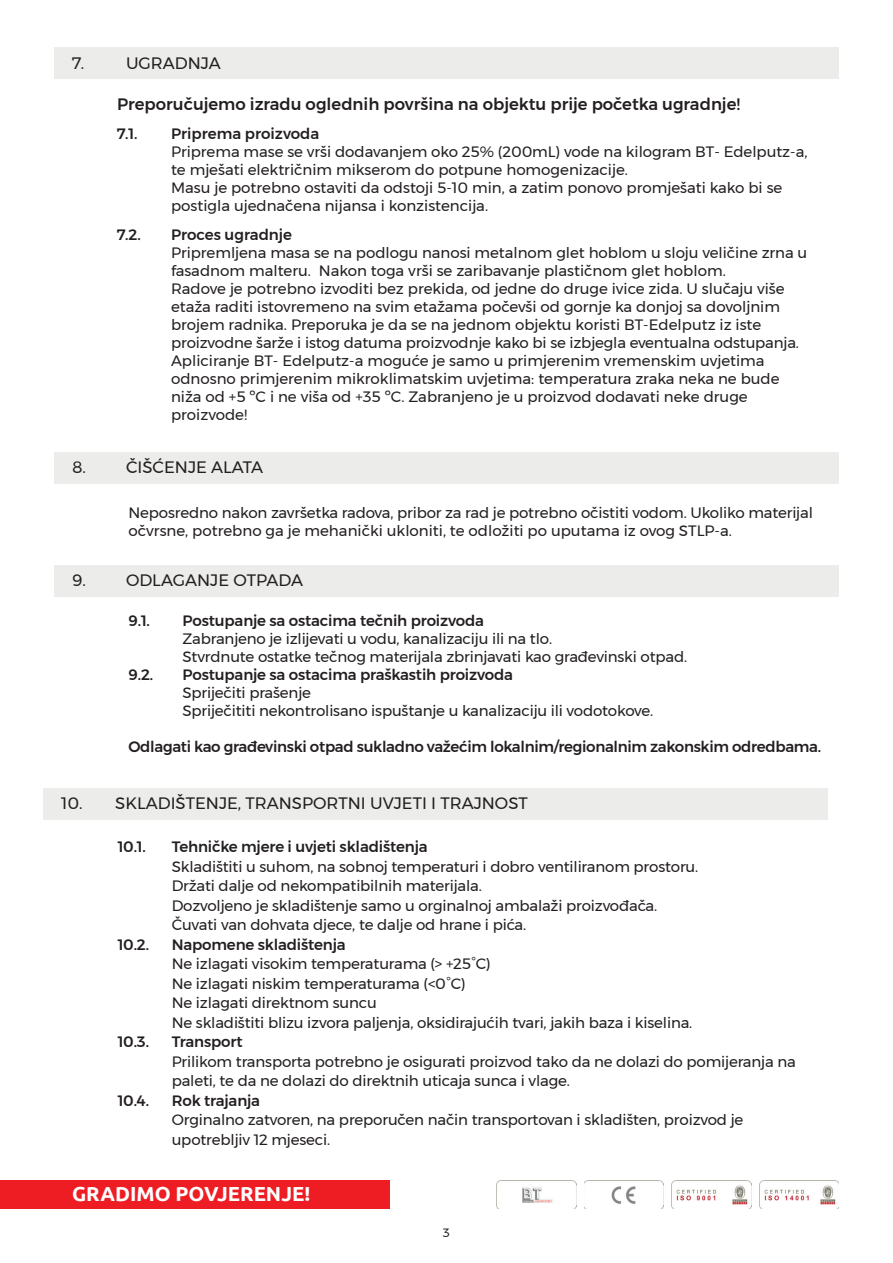
<style>
.page{position:relative;width:893px;height:1263px;background:#fff}
.page>*{position:absolute;margin:0;border:0;box-sizing:border-box;transform-origin:0 0}
.t1{font:700 20.25px "Ubuntu";color:#fff}
.t2{font:16.5px "Montserrat";color:#231f20}
.t3{font:500 16.5px "Montserrat";color:#231f20}
.t4{font:15px/18px "Montserrat";letter-spacing:-.01em;color:#231f20}
.t5{font:500 15px "Montserrat";letter-spacing:-.01em;color:#231f20}
.t6{font:12px "Montserrat";color:#231f20}
</style>
<div class="page">
<div style="left:54px;top:48px;width:785px;height:31px;background:#ececeb"></div>
<div style="left:54px;top:452px;width:785px;height:31px;background:#ececeb"></div>
<div style="left:54px;top:565px;width:785px;height:31px;background:#ececeb"></div>
<div style="left:43px;top:788px;width:785px;height:31px;background:#ececeb"></div>
<div style="left:0;top:1180px;width:390px;height:29px;background:#ee1d23"></div>
<img style="left:496px;top:1180px;width:80px;height:29px">
<img style="left:759px;top:1180px;width:80px;height:29px">
<img style="left:672px;top:1180px;width:79px;height:29px">
<img style="left:584px;top:1180px;width:80px;height:29px">
<p class="t2" style="left:72px;top:50px;width:14px">7.</p>
<p class="t2" style="left:126px;top:50px;width:96px">UGRADNJA</p>
<p class="t3" style="left:117px;top:91px;width:624px">Preporučujemo izradu oglednih površina na objektu prije početka ugradnje!</p>
<p class="t5" style="left:117px;top:122px;width:22px">7.1.</p>
<p class="t5" style="left:171px;top:122px;width:150px">Priprema proizvoda</p>
<p class="t4" style="left:171px;top:142px;width:638px">Priprema mase se vrši dodavanjem oko 25% (200mL) vode na kilogram BT- Edelputz-a, te mješati električnim mikserom do potpune homogenizacije.<br>Masu je potrebno ostaviti da odstoji 5-10 min, a zatim ponovo promješati kako bi se postigla ujednačena nijansa i konzistencija.</p>
<p class="t5" style="left:117px;top:222px;width:25px">7.2.</p>
<p class="t5" style="left:171px;top:222px;width:123px">Proces ugradnje</p>
<p class="t4" style="left:171px;top:243px;width:638px">Pripremljena masa se na podlogu nanosi metalnom glet hoblom u sloju veličine zrna u fasadnom malteru. Nakon toga vrši se zaribavanje plastičnom glet hoblom.<br>Radove je potrebno izvoditi bez prekida, od jedne do druge ivice zida. U slučaju više etaža raditi istovremeno na svim etažama počevši od gornje ka donjoj sa dovoljnim brojem radnika. Preporuka je da se na jednom objektu koristi BT-Edelputz iz iste proizvodne šarže i istog datuma proizvodnje kako bi se izbjegla eventualna odstupanja.<br>Apliciranje BT- Edelputz-a moguće je samo u primjerenim vremenskim uvjetima odnosno primjerenim mikroklimatskim uvjetima: temperatura zraka neka ne bude niža od +5 ºC i ne viša od +35 ºC. Zabranjeno je u proizvod dodavati neke druge proizvode!</p>
<p class="t2" style="left:72px;top:455px;width:15px">8.</p>
<p class="t2" style="left:126px;top:455px;width:139px">ČIŠĆENJE ALATA</p>
<p class="t4" style="left:128px;top:503px;width:686px">Neposredno nakon završetka radova, pribor za rad je potrebno očistiti vodom. Ukoliko materijal očvrsne, potrebno ga je mehanički ukloniti, te odložiti po uputama iz ovog STLP-a.</p>
<p class="t2" style="left:72px;top:568px;width:15px">9.</p>
<p class="t2" style="left:126px;top:568px;width:178px">ODLAGANJE OTPADA</p>
<p class="t5" style="left:128px;top:609px;width:23px">9.1.</p>
<p class="t5" style="left:182px;top:609px;width:303px">Postupanje sa ostacima tečnih proizvoda</p>
<p class="t4" style="left:182px;top:630px;width:506px">Zabranjeno je izlijevati u vodu, kanalizaciju ili na tlo.<br>Stvrdnute ostatke tečnog materijala zbrinjavati kao građevinski otpad.</p>
<p class="t5" style="left:128px;top:663px;width:26px">9.2.</p>
<p class="t5" style="left:182px;top:663px;width:332px">Postupanje sa ostacima praškastih proizvoda</p>
<p class="t4" style="left:182px;top:684px;width:472px">Spriječiti prašenje<br>Spriječititi nekontrolisano ispuštanje u kanalizaciju ili vodotokove.</p>
<p class="t5" style="left:128px;top:735px;width:694px">Odlagati kao građevinski otpad sukladno važećim lokalnim/regionalnim zakonskim odredbama.</p>
<p class="t2" style="left:61px;top:791px;width:468px">10. SKLADIŠTENJE, TRANSPORTNI UVJETI I TRAJNOST</p>
<p class="t5" style="left:118px;top:835px;width:30px">10.1.</p>
<p class="t5" style="left:172px;top:835px;width:257px">Tehničke mjere i uvjeti skladištenja</p>
<p class="t4" style="left:172px;top:856px;width:528px;line-height:19.5px">Skladištiti u suhom, na sobnoj temperaturi i dobro ventiliranom prostoru.<br>Držati dalje od nekompatibilnih materijala.<br>Dozvoljeno je skladištenje samo u orginalnoj ambalaži proizvođača.<br>Čuvati van dohvata djece, te dalje od hrane i pića.</p>
<p class="t5" style="left:118px;top:932px;width:33px">10.2.</p>
<p class="t5" style="left:172px;top:932px;width:176px">Napomene skladištenja</p>
<p class="t4" style="left:172px;top:954px;width:522px;line-height:19.5px">Ne izlagati visokim temperaturama (&gt; +25°C)<br>Ne izlagati niskim temperaturama (&lt;0°C)<br>Ne izlagati direktnom suncu<br>Ne skladištiti blizu izvora paljenja, oksidirajućih tvari, jakih baza i kiselina.</p>
<p class="t5" style="left:118px;top:1030px;width:33px">10.3.</p>
<p class="t5" style="left:172px;top:1030px;width:72px">Transport</p>
<p class="t4" style="left:172px;top:1051px;width:626px;line-height:19.5px">Prilikom transporta potrebno je osigurati proizvod tako da ne dolazi do pomijeranja na paleti, te da ne dolazi do direktnih uticaja sunca i vlage.</p>
<p class="t5" style="left:118px;top:1088px;width:33px">10.4.</p>
<p class="t5" style="left:172px;top:1088px;width:90px">Rok trajanja</p>
<p class="t4" style="left:172px;top:1110px;width:573px;line-height:19.5px">Orginalno zatvoren, na preporučen način transportovan i skladišten, proizvod je upotrebljiv 12 mjeseci.</p>
<h1 class="t1" style="left:72px;top:1182px;width:240px">GRADIMO POVJERENJE!</h1>
<p class="t6" style="left:443px;top:1223px;width:9px">3</p>
</div>
